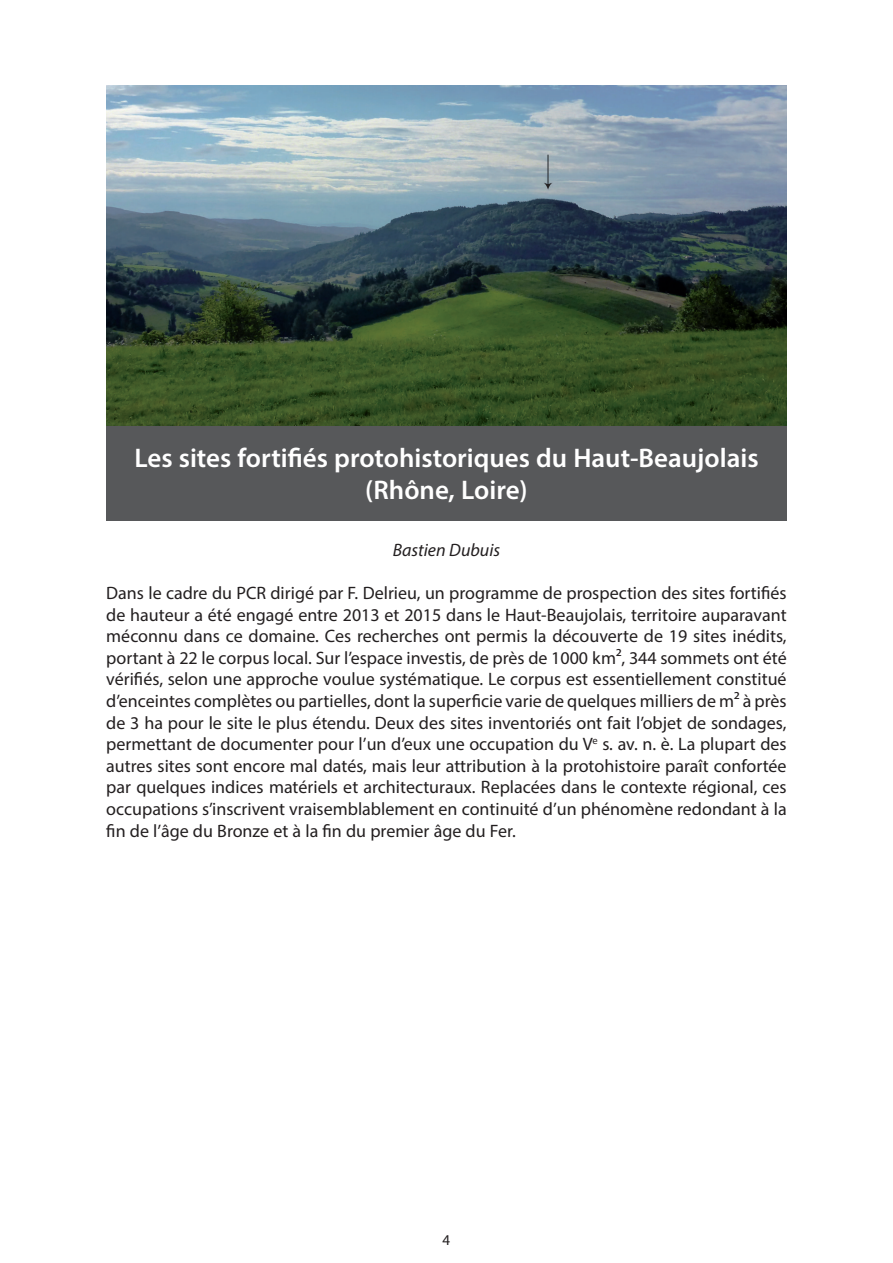
<style>
.page{position:relative;width:893px;height:1263px;background:#fff}
.page>*{position:absolute;margin:0;border:0;box-sizing:border-box;transform-origin:0 0}
.t1{font:600 27px/32.4px "Myriad Pro";color:#fff;text-align:center}
.t2{font:18px/21.6px "Myriad Pro";color:#231f20;text-align:justify}
.t3{font:italic 18px "Myriad Pro";color:#231f20}
.t4{font:15px "Myriad Pro";color:#231f20}
</style>
<div class="page">
<div style="left:106px;top:425px;width:681px;height:96px;background:#57585a"></div>
<img style="left:106px;top:85px;width:681px;height:340px">
<h1 class="t1" style="left:134px;top:441px;width:626px">Les sites fortifiés protohistoriques du Haut-Beaujolais (Rhône, Loire)</h1>
<p class="t3" style="left:393px;top:538px;width:109px">Bastien Dubuis</p>
<p class="t2" style="left:106px;top:582px;width:682px">Dans le cadre du PCR dirigé par F. Delrieu, un programme de prospection des sites fortifiés de hauteur a été engagé entre 2013 et 2015 dans le Haut-Beaujolais, territoire auparavant méconnu dans ce domaine. Ces recherches ont permis la découverte de 19 sites inédits, portant à 22 le corpus local. Sur l’espace investis, de près de 1000 km², 344 sommets ont été vérifiés, selon une approche voulue systématique. Le corpus est essentiellement constitué d’enceintes complètes ou partielles, dont la superficie varie de quelques milliers de m² à près de 3 ha pour le site le plus étendu. Deux des sites inventoriés ont fait l’objet de sondages, permettant de documenter pour l’un d’eux une occupation du V<sup>e</sup> s. av. n. è. La plupart des autres sites sont encore mal datés, mais leur attribution à la protohistoire paraît confortée par quelques indices matériels et architecturaux. Replacées dans le contexte régional, ces occupations s’inscrivent vraisemblablement en continuité d’un phénomène redondant à la fin de l’âge du Bronze et à la fin du premier âge du Fer.</p>
<p class="t4" style="left:443px;top:1231px;width:9px">4</p>
</div>
